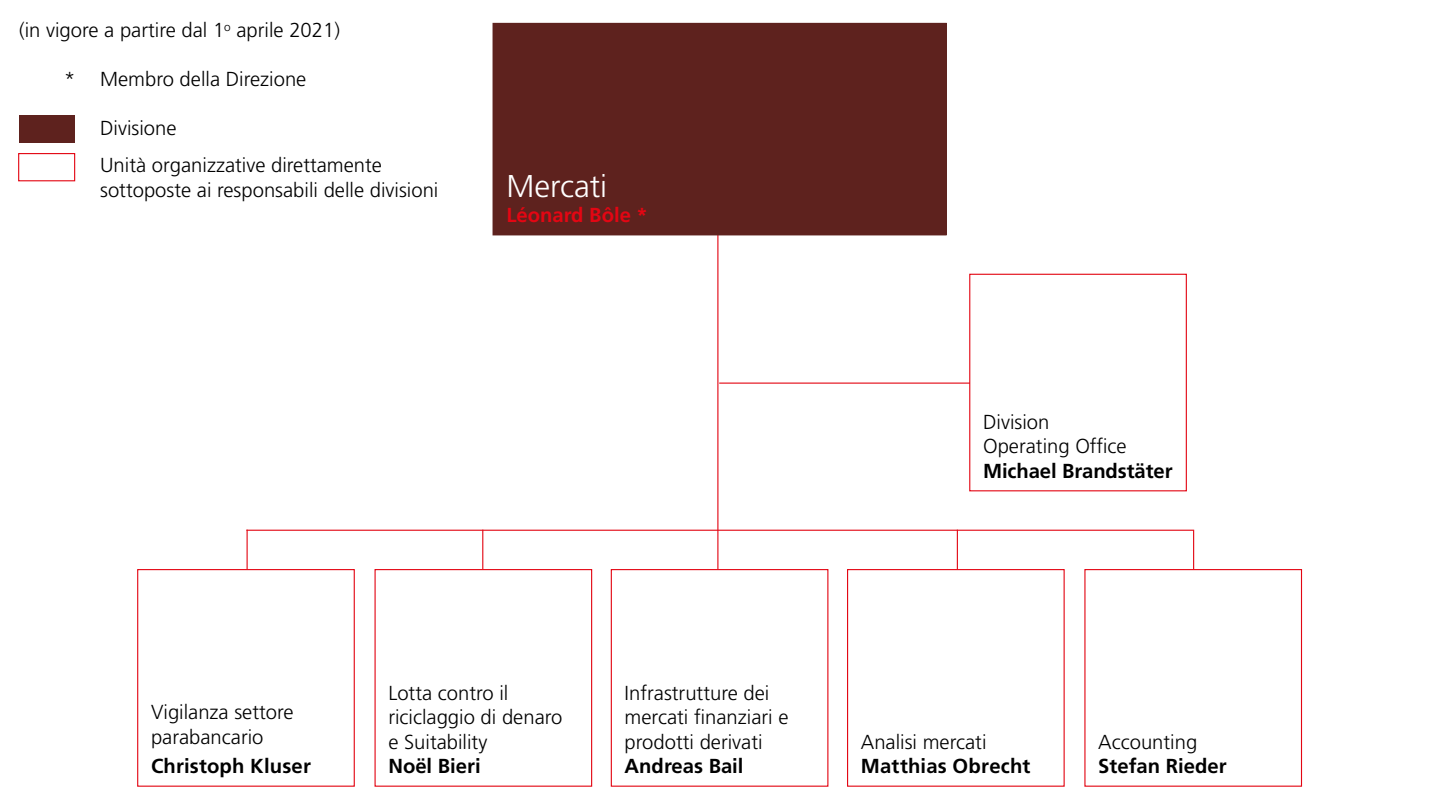
<style>
.page{position:relative;width:1440px;height:810px;background:#fff}
.page>*{position:absolute;margin:0;border:0;box-sizing:border-box;transform-origin:0 0}
.t1{font:300 31.5px "Frutiger LT Std";color:#fff}
.t2{font:300 20.25px/24.3px "Frutiger LT Std";color:#000}
.t3{font:700 20.25px "Frutiger LT Std";color:#000}
.t4{font:700 20.25px "Frutiger LT Std";color:#e30613}
</style>
<div class="page">
<hr style="left:717px;top:222px;width:1px;height:354px;background:#e30613">
<div style="left:493px;top:23px;width:453px;height:212px;background:#5e221e"></div>
<hr style="left:246px;top:530px;width:947px;height:1px;background:#e30613">
<hr style="left:247px;top:530px;width:1px;height:113px;background:#e30613">
<hr style="left:482px;top:530px;width:1px;height:113px;background:#e30613">
<hr style="left:1193px;top:530px;width:1px;height:113px;background:#e30613">
<hr style="left:957px;top:530px;width:1px;height:113px;background:#e30613">
<div style="left:138px;top:570px;width:216px;height:216px;background:#fff"></div>
<div style="left:137px;top:569px;width:218px;height:218px;border:1px solid #e30613"></div>
<div style="left:611px;top:569px;width:217px;height:218px;border:1px solid #e30613"></div>
<div style="left:1084px;top:569px;width:218px;height:218px;border:1px solid #e30613"></div>
<div style="left:375px;top:570px;width:217px;height:216px;background:#fff"></div>
<div style="left:375px;top:569px;width:217px;height:218px;border:1px solid #e30613"></div>
<div style="left:19px;top:116px;width:56px;height:27px;background:#5e221e"></div>
<div style="left:18px;top:153px;width:57px;height:28px;border:1px solid #e30613"></div>
<hr style="left:719px;top:383px;width:359px;height:1px;background:#e30613">
<div style="left:970px;top:274px;width:216px;height:217px;background:#fff"></div>
<div style="left:969px;top:274px;width:218px;height:217px;border:1px solid #e30613"></div>
<div style="left:848px;top:570px;width:216px;height:216px;background:#fff"></div>
<div style="left:847px;top:569px;width:218px;height:218px;border:1px solid #e30613"></div>
<p class="t2" style="left:19px;top:19px;width:322px">(in vigore a partire dal 1<sup>o</sup> aprile 2021)</p>
<p class="t2" style="left:64px;top:67px;width:244px">* Membro della Direzione</p>
<p class="t2" style="left:100px;top:109px;width:283px;line-height:37.8px">Divisione<br>Unità organizzative direttamente</p>
<p class="t2" style="left:100px;top:178px;width:340px">sottoposte ai responsabili delle divisioni</p>
<h1 class="t1" style="left:506px;top:169px;width:102px">Mercati</h1>
<p class="t4" style="left:506px;top:203px;width:143px">Léonard Bôle *</p>
<p class="t2" style="left:983px;top:410px;width:145px">Division<br>Operating Office</p>
<p class="t3" style="left:983px;top:459px;width:191px">Michael Brandstäter</p>
<p class="t2" style="left:151px;top:700px;width:144px">Vigilanza settore parabancario</p>
<p class="t3" style="left:151px;top:754px;width:161px">Christoph Kluser</p>
<p class="t2" style="left:388px;top:681px;width:176px">Lotta contro il riciclaggio di denaro e Suitability</p>
<p class="t3" style="left:388px;top:754px;width:94px">Noël Bieri</p>
<p class="t2" style="left:625px;top:681px;width:165px">Infrastrutture dei mercati finanziari e prodotti derivati</p>
<p class="t3" style="left:625px;top:754px;width:120px">Andreas Bail</p>
<p class="t2" style="left:861px;top:730px;width:127px">Analisi mercati</p>
<p class="t3" style="left:861px;top:754px;width:171px">Matthias Obrecht</p>
<p class="t2" style="left:1098px;top:730px;width:101px">Accounting</p>
<p class="t3" style="left:1098px;top:754px;width:130px">Stefan Rieder</p>
</div>
